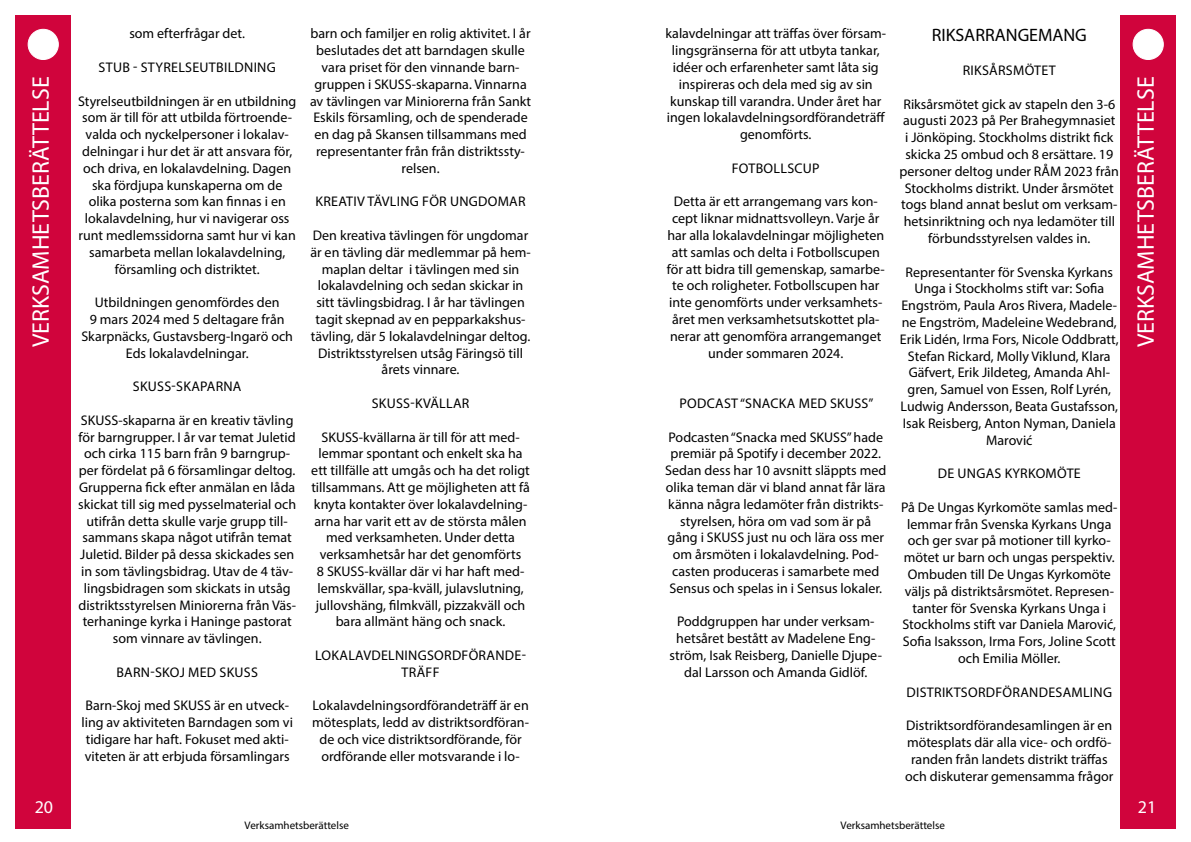
<style>
.page{position:relative;width:1191px;height:842px;background:#fff}
.page>*{position:absolute;margin:0;border:0;box-sizing:border-box;transform-origin:0 0}
.t1{font:24px "Myriad Pro";color:#fff}
.t2{font:18px "Myriad Pro";color:#000}
.t3{font:18px "Myriad Pro";color:#fff}
.t4{font:14px/16.8px "Myriad Pro";color:#000;text-align:center}
.t5{font:14px/16.8px "Myriad Pro";letter-spacing:.02em;color:#000;text-align:center}
.t6{font:11px "Myriad Pro";color:#000}
</style>
<div class="page">
<div style="left:15px;top:15px;width:56px;height:814px;background:#d0043c"></div>
<div style="left:28px;top:29px;width:30px;height:30px;background:#fff;border-radius:50%"></div>
<div style="left:28px;top:29px;width:31px;height:31px;border:1px solid #fff;border-radius:50%"></div>
<div style="left:1120px;top:15px;width:55px;height:814px;background:#d0043c"></div>
<div style="left:1133px;top:29px;width:30px;height:30px;background:#fff;border-radius:50%"></div>
<div style="left:1132px;top:29px;width:31px;height:31px;border:1px solid #fff;border-radius:50%"></div>
<p class="t4" style="left:129px;top:25px;width:117px">som efterfrågar det.</p>
<p class="t5" style="left:99px;top:59px;width:179px">STUB - STYRELSEUTBILDNING</p>
<p class="t4" style="left:78px;top:92px;width:220px">Styrelseutbildningen är en utbildning som är till för att utbilda förtroende&shy;valda och nyckelpersoner i lokalav&shy;delningar i hur det är att ansvara för, och driva, en lokalavdelning. Dagen ska fördjupa kunskaperna om de olika posterna som kan finnas i en lokalavdelning, hur vi navigerar oss runt medlemssidorna samt hur vi kan samarbeta mellan lokalavdelning, församling och distriktet.</p>
<p class="t4" style="left:81px;top:294px;width:213px">Utbildningen genomfördes den<br>9 mars 2024 med 5 deltagare från<br>Skarpnäcks, Gustavsberg-Ingarö och<br>Eds lokalavdelningar.</p>
<p class="t5" style="left:133px;top:378px;width:110px">SKUSS-SKAPARNA</p>
<p class="t4" style="left:78px;top:411px;width:220px">SKUSS-skaparna är en kreativ tävling för barngrupper. I år var temat Juletid och cirka 115 barn från 9 barngrup&shy;per fördelat på 6 församlingar deltog.<br>Grupperna fick efter anmälan en låda skickat till sig med pysselmaterial och utifrån detta skulle varje grupp till&shy;sammans skapa något utifrån temat Juletid. Bilder på dessa skickades sen in som tävlingsbidrag. Utav de 4 täv&shy;lingsbidragen som skickats in utsåg distriktsstyrelsen Miniorerna från Väs&shy;terhaninge kyrka i Haninge pastorat som vinnare av tävlingen.</p>
<p class="t5" style="left:116px;top:663px;width:143px">BARN-SKOJ MED SKUSS</p>
<p class="t4" style="left:81px;top:697px;width:213px">Barn-Skoj med SKUSS är en utveck&shy;ling av aktiviteten Barndagen som vi tidigare har haft. Fokuset med akti&shy;viteten är att erbjuda församlingars</p>
<p class="t4" style="left:310px;top:25px;width:222px">barn och familjer en rolig aktivitet. I år beslutades det att barndagen skulle vara priset för den vinnande barn&shy;gruppen i SKUSS-skaparna. Vinnarna av tävlingen var Miniorerna från Sankt Eskils församling, och de spenderade en dag på Skansen tillsammans med representanter från från distriktssty&shy;relsen.</p>
<p class="t5" style="left:315px;top:193px;width:211px">KREATIV TÄVLING FÖR UNGDOMAR</p>
<p class="t4" style="left:310px;top:227px;width:222px">Den kreativa tävlingen för ungdomar är en tävling där medlemmar på hem&shy;maplan deltar i tävlingen med sin lokalavdelning och sedan skickar in sitt tävlingsbidrag. I år har tävlingen tagit skepnad av en pepparkakshus&shy;tävling, där 5 lokalavdelningar deltog.<br>Distriktsstyrelsen utsåg Färingsö till årets vinnare.</p>
<p class="t5" style="left:372px;top:395px;width:99px">SKUSS-KVÄLLAR</p>
<p class="t4" style="left:311px;top:428px;width:220px">SKUSS-kvällarna är till för att med&shy;lemmar spontant och enkelt ska ha ett tillfälle att umgås och ha det roligt tillsammans. Att ge möjligheten att få knyta kontakter över lokalavdelning&shy;arna har varit ett av de största målen med verksamheten. Under detta verksamhetsår har det genomförts<br>8 SKUSS-kvällar där vi har haft med&shy;lemskvällar, spa-kväll, julavslutning, jullovshäng, filmkväll, pizzakväll och bara allmänt häng och snack.</p>
<p class="t5" style="left:315px;top:647px;width:212px">LOKALAVDELNINGSORDFÖRANDE-<br>TRÄFF</p>
<p class="t4" style="left:312px;top:697px;width:218px">Lokalavdelningsordförandeträff är en mötesplats, ledd av distriktsordföran&shy;de och vice distriktsordförande, för ordförande eller motsvarande i lo-</p>
<p class="t4" style="left:665px;top:25px;width:222px">kalavdelningar att träffas över försam&shy;lingsgränserna för att utbyta tankar, idéer och erfarenheter samt låta sig inspireras och dela med sig av sin kunskap till varandra. Under året har ingen lokalavdelningsordförandeträff genomförts.</p>
<p class="t5" style="left:732px;top:159px;width:89px">FOTBOLLSCUP</p>
<p class="t4" style="left:667px;top:193px;width:219px">Detta är ett arrangemang vars kon&shy;cept liknar midnattsvolleyn. Varje år har alla lokalavdelningar möjligheten att samlas och delta i Fotbollscupen för att bidra till gemenskap, samarbe&shy;te och roligheter. Fotbollscupen har inte genomförts under verksamhets&shy;året men verksamhetsutskottet pla&shy;nerar att genomföra arrangemanget under sommaren 2024.</p>
<p class="t2" style="left:931px;top:24px;width:157px">RIKSARRANGEMANG</p>
<p class="t5" style="left:962px;top:62px;width:95px">RIKSÅRSMÖTET</p>
<p class="t4" style="left:899px;top:95px;width:221px">Riksårsmötet gick av stapeln den 3-6 augusti 2023 på Per Brahegymnasiet<br>i Jönköping. Stockholms distrikt fick skicka 25 ombud och 8 ersättare. 19 personer deltog under RÅM 2023 från Stockholms distrikt. Under årsmötet togs bland annat beslut om verksam&shy;hetsinriktning och nya ledamöter till förbundsstyrelsen valdes in.</p>
<p class="t4" style="left:900px;top:263px;width:220px">Representanter för Svenska Kyrkans Unga i Stockholms stift var: Sofia Engström, Paula Aros Rivera, Madele&shy;ne Engström, Madeleine Wedebrand, Erik Lidén, Irma Fors, Nicole Oddbratt, Stefan Rickard, Molly Viklund, Klara Gäfvert, Erik Jildeteg, Amanda Ahl&shy;gren, Samuel von Essen, Rolf Lyrén, Ludwig Andersson, Beata Gustafsson, Isak Reisberg, Anton Nyman, Daniela Marović</p>
<p class="t5" style="left:937px;top:465px;width:145px">DE UNGAS KYRKOMÖTE</p>
<p class="t4" style="left:901px;top:498px;width:218px">På De Ungas Kyrkomöte samlas med&shy;lemmar från Svenska Kyrkans Unga och ger svar på motioner till kyrko&shy;mötet ur barn och ungas perspektiv.<br>Ombuden till De Ungas Kyrkomöte väljs på distriktsårsmötet. Represen&shy;tanter för Svenska Kyrkans Unga i Stockholms stift var Daniela Marović, Sofia Isaksson, Irma Fors, Joline Scott och Emilia Möller.</p>
<p class="t5" style="left:906px;top:683px;width:207px">DISTRIKTSORDFÖRANDESAMLING</p>
<p class="t4" style="left:905px;top:717px;width:210px">Distriktsordförandesamlingen är en mötesplats där alla vice- och ordfö&shy;randen från landets distrikt träffas och diskuterar gemensamma frågor</p>
<h1 class="t1" style="left:26px;top:347px;width:272px;rotate:-90deg">VERKSAMHETSBERÄTTELSE</h1>
<h1 class="t1" style="left:1131px;top:347px;width:272px;rotate:-90deg">VERKSAMHETSBERÄTTELSE</h1>
<p class="t5" style="left:679px;top:395px;width:195px">PODCAST “SNACKA MED SKUSS”</p>
<p class="t4" style="left:665px;top:428px;width:223px">Podcasten “Snacka med SKUSS” hade premiär på Spotify i december 2022.<br>Sedan dess har 10 avsnitt släppts med olika teman där vi bland annat får lära känna några ledamöter från distrikts&shy;styrelsen, höra om vad som är på gång i SKUSS just nu och lära oss mer om årsmöten i lokalavdelning. Pod&shy;casten produceras i samarbete med Sensus och spelas in i Sensus lokaler.</p>
<p class="t4" style="left:669px;top:613px;width:214px">Poddgruppen har under verksam&shy;hetsåret bestått av Madelene Eng&shy;ström, Isak Reisberg, Danielle Djupe&shy;dal Larsson och Amanda Gidlöf.</p>
<p class="t3" style="left:35px;top:796px;width:20px">20</p>
<p class="t3" style="left:1137px;top:796px;width:20px">21</p>
<p class="t6" style="left:245px;top:818px;width:106px">Verksamhetsberättelse</p>
<p class="t6" style="left:840px;top:818px;width:106px">Verksamhetsberättelse</p>
</div>
